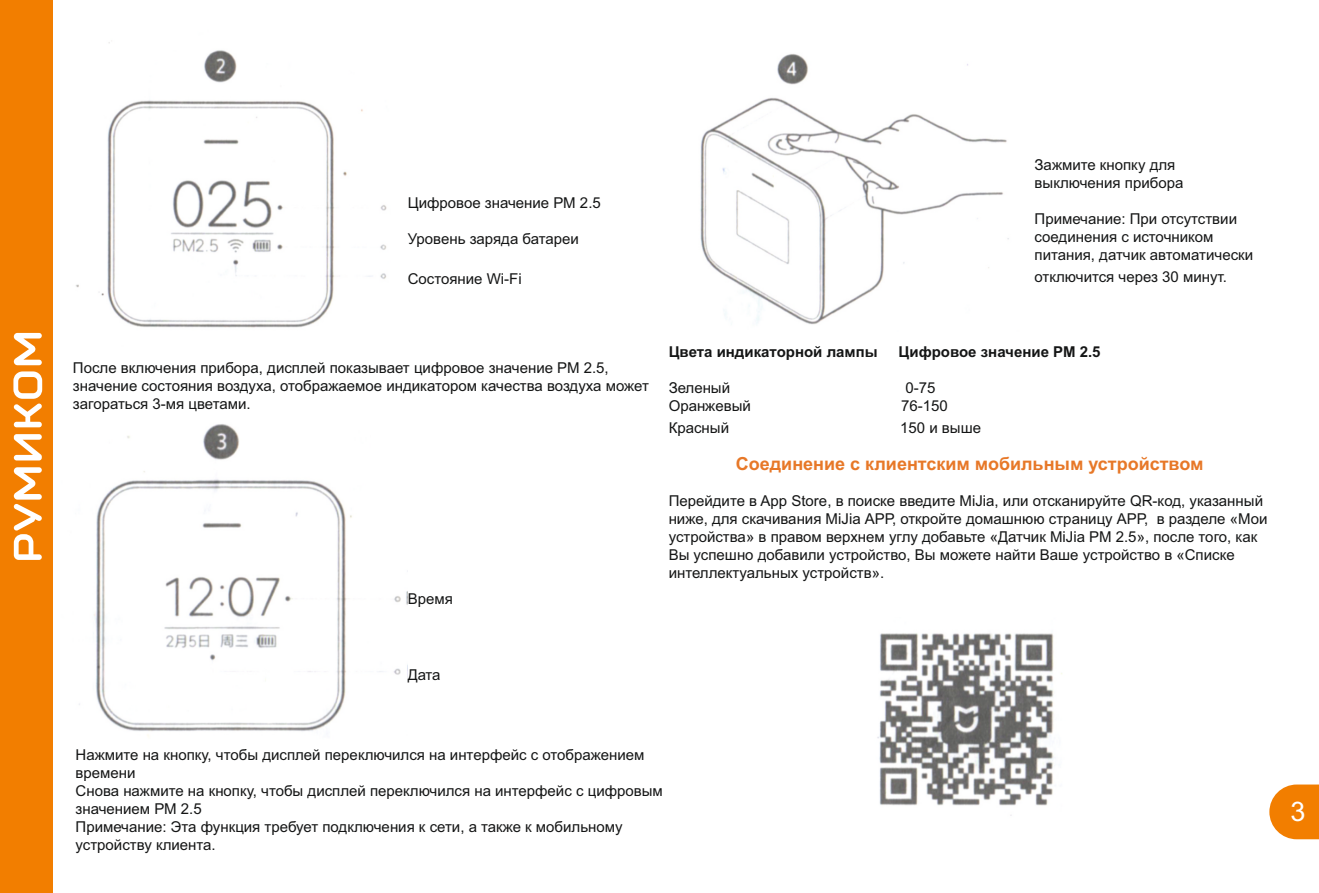
<style>
.page{position:relative;width:1319px;height:893px;background:#fff}
.page>*{position:absolute;margin:0;border:0;box-sizing:border-box;transform-origin:0 0}
.t1{font:27px "Arial";color:#fff}
.t2{font:700 18px "Arial";color:#e77828}
.t3{font:15px/18px "Arial";color:#151616}
.t4{font:700 15px "Arial";color:#151616}
</style>
<div class="page">
<img style="left:76px;top:42px;width:311px;height:286px">
<img style="left:79px;top:424px;width:328px;height:312px">
<img style="left:700px;top:54px;width:309px;height:271px">
<img style="left:877px;top:633px;width:185px;height:183px">
<svg style="left:1269px;top:784px;width:49px;height:55px;background:#f38f22"></svg>
<div style="left:0;top:0;width:53px;height:893px;background:#f27e00"></div>
<svg style="left:14px;top:467px;width:28px;height:93px"></svg>
<svg style="left:14px;top:434px;width:28px;height:26px"></svg>
<svg style="left:13px;top:371px;width:29px;height:56px"></svg>
<svg style="left:14px;top:333px;width:28px;height:32px"></svg>
<p class="t3" style="left:407px;top:196px;width:195px">Цифровое значение РМ 2.5</p>
<p class="t3" style="left:407px;top:232px;width:173px">Уровень заряда батареи</p>
<p class="t3" style="left:407px;top:271px;width:116px">Состояние Wi-Fi</p>
<p class="t3" style="left:1034px;top:157px;width:150px">Зажмите кнопку для выключения прибора</p>
<p class="t3" style="left:1034px;top:211px;width:220px">Примечание: При отсутствии соединения с источником питания, датчик автоматически</p>
<p class="t3" style="left:1034px;top:269px;width:194px">отключится через 30 минут.</p>
<p class="t3" style="left:73px;top:360px;width:577px">После включения прибора, дисплей показывает цифровое значение РМ 2.5, значение состояния воздуха, отображаемое индикатором качества воздуха может загораться 3-мя цветами.</p>
<p class="t3" style="left:407px;top:591px;width:47px">Время</p>
<p class="t4" style="left:668px;top:346px;width:210px">Цвета индикаторной лампы</p>
<p class="t4" style="left:898px;top:346px;width:203px">Цифровое значение РМ 2.5</p>
<p class="t3" style="left:668px;top:380px;width:63px">Зеленый</p>
<p class="t3" style="left:905px;top:380px;width:32px">0-75</p>
<p class="t3" style="left:668px;top:398px;width:84px">Оранжевый</p>
<p class="t3" style="left:900px;top:398px;width:48px">76-150</p>
<p class="t3" style="left:668px;top:420px;width:62px">Красный</p>
<p class="t3" style="left:900px;top:420px;width:82px">150 и выше</p>
<p class="t2" style="left:735px;top:457px;width:469px">Соединение с клиентским мобильным устройством</p>
<p class="t3" style="left:668px;top:493px;width:600px">Перейдите в App Store, в поиске введите MiJia, или отсканируйте QR-код, указанный ниже, для скачивания MiJia АРР, откройте домашнюю страницу АРР, в разделе «Мои устройства» в правом верхнем углу добавьте «Датчик MiJia РМ 2.5», после того, как Вы успешно добавили устройство, Вы можете найти Ваше устройство в «Списке интеллектуальных устройств».</p>
<p class="t3" style="left:407px;top:667px;width:34px">Дата</p>
<p class="t3" style="left:76px;top:747px;width:588px">Нажмите на кнопку, чтобы дисплей переключился на интерфейс с отображением времени<br>Снова нажмите на кнопку, чтобы дисплей переключился на интерфейс с цифровым значением РМ 2.5<br>Примечание: Эта функция требует подключения к сети, а также к мобильному устройству клиента.</p>
<h1 class="t1" style="left:1289px;top:801px;width:17px">3</h1>
</div>
